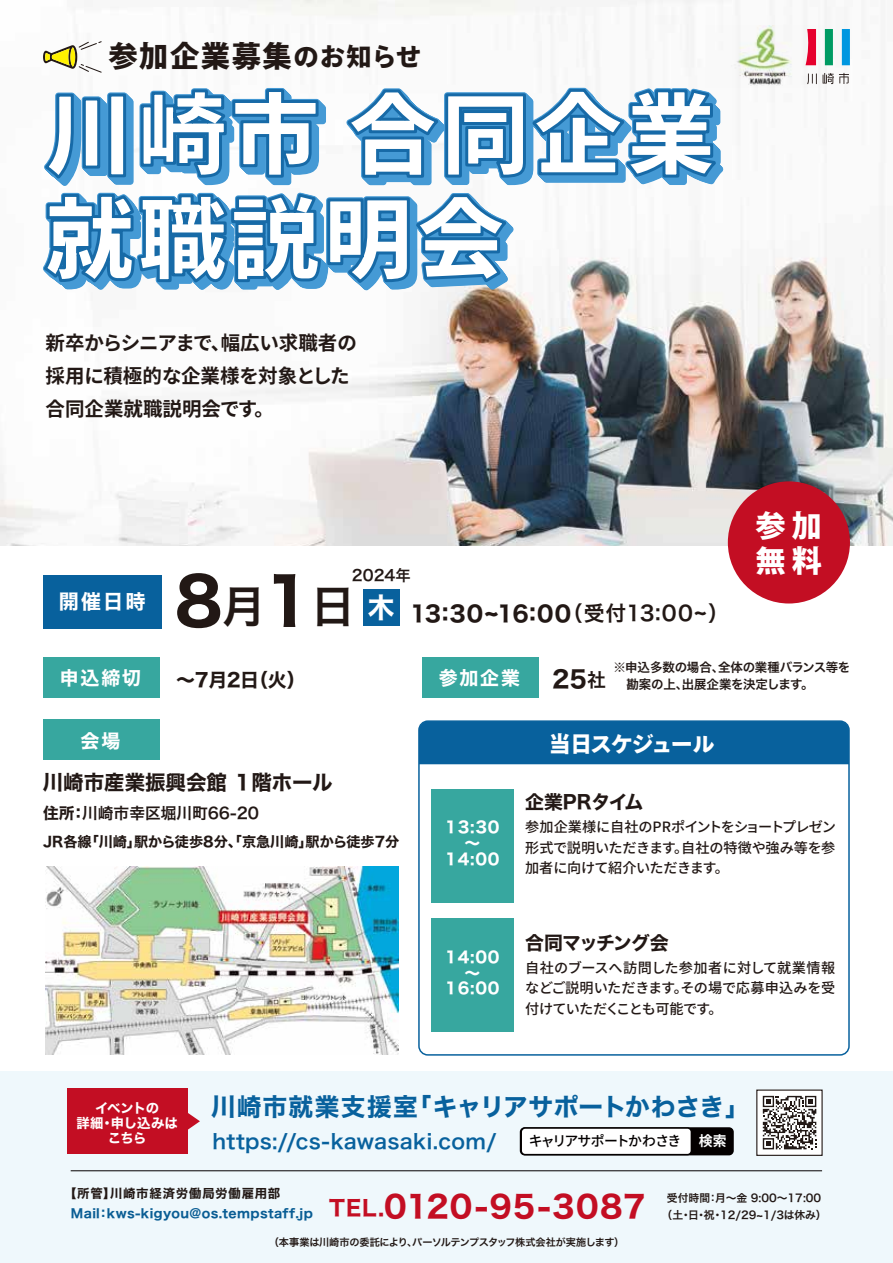
<style>
.page{position:relative;width:893px;height:1263px;background:#fff}
.page>*{position:absolute;margin:0;border:0;box-sizing:border-box;transform-origin:0 0}
.t1{font:64.8px "Hiragino Sans W7";color:#221815}
.t2{font:30.45px "Hiragino Sans W7";letter-spacing:.03em;color:#c30e23}
.t3{font:800 30.3px/34.8px "Ryo Gothic Plus N";color:#fff}
.t4{font:800 29.4px "Ryo Gothic Plus N";letter-spacing:.05em;color:#221815}
.t5{font:24.75px "Hiragino Sans W7";letter-spacing:.025em;color:#08619d}
.t6{font:22.05px "Hiragino Sans W7";letter-spacing:-.005em;color:#221815}
.t7{font:800 22.05px "Ryo Gothic Plus N";letter-spacing:-.06em;color:#fff}
.t8{font:20.4px "Hiragino Sans W6";letter-spacing:.015em;color:#08619d}
.t9{font:20.4px "Hiragino Sans W7";color:#221815}
.t10{font:20.1px "Hiragino Sans W7";color:#fff}
.t11{font:700 19.5px/33px "Noto Sans CJ Kjp";color:#221815}
.t12{font:18.9px "Hiragino Sans W7";letter-spacing:.1em;color:#fff}
.t13{font:18.9px "Hiragino Sans W7";letter-spacing:-.035em;color:#221815}
.t14{font:18.9px "Hiragino Sans W7";letter-spacing:-.06em;color:#221815}
.t15{font:18.9px "Hiragino Sans W7";letter-spacing:-.015em;color:#221815}
.t16{font:15.75px/15.8px "Hiragino Sans W7";letter-spacing:.05em;color:#fff;text-align:center}
.t17{font:15.75px "Hiragino Sans W6";color:#221815}
.t18{font:15.3px "Hiragino Sans W6";color:#221815}
.t19{font:500 14.1px/20.4px "Noto Sans CJ Kjp";letter-spacing:-.025em;color:#221815;text-align:justify}
.t20{font:14.1px "Hiragino Sans W7";color:#221815}
.t21{font:500 14.1px "Noto Sans CJ Kjp";letter-spacing:-.095em;color:#040000}
.t22{font:13.35px/15px "Hiragino Sans W7";letter-spacing:-.02em;color:#fff;text-align:center}
.t23{font:12.6px/17.2px "Hiragino Sans W6";letter-spacing:-.02em;color:#221815}
.t24{font:12.3px "Hiragino Sans W7";letter-spacing:.03em;color:#095d94}
.t25{font:12.3px "Hiragino Sans W7";letter-spacing:.065em;color:#221815}
.t26{font:10.8px "Hiragino Sans W6";color:#221815}
.t27{font:10.2px "Hiragino Sans W6";letter-spacing:-.025em;color:#221815}
.s1{font-size:25.2px}
.s2{font-family:"Hiragino Sans W6";font-size:44.4px}
.s3{font-size:28.05px;color:#fff}
.s4{font-family:"Hiragino Sans W6";font-size:20.85px}
.s5{font-family:"Hiragino Sans W7"}
.s6{font-family:"Hiragino Sans W7";font-size:23.55px}
.s7{font-weight:700;color:#fff}
.s8{font-size:21.45px}
</style>
<div class="page">
<img style="left:0;top:0;width:893px;height:545px">
<img style="left:723px;top:26px;width:101px;height:62px">
<div style="left:842px;top:29px;width:8px;height:36px;background:#0097e0"></div>
<svg style="left:806px;top:29px;width:10px;height:36px"></svg>
<div style="left:825px;top:29px;width:8px;height:36px;background:#009b63"></div>
<svg style="left:823px;top:73px;width:26px;height:11px"></svg>
<svg style="left:807px;top:74px;width:10px;height:10px"></svg>
<div style="left:43px;top:575px;width:118px;height:53px;background:#08619d"></div>
<div style="left:363px;top:590px;width:36px;height:36px;background:#08619d"></div>
<div style="left:43px;top:657px;width:117px;height:40px;background:#37a79f"></div>
<div style="left:43px;top:720px;width:117px;height:40px;background:#37a79f"></div>
<div style="left:422px;top:657px;width:117px;height:40px;background:#37a79f"></div>
<img style="left:46px;top:867px;width:353px;height:188px">
<div style="left:418px;top:720px;width:432px;height:336px;border:2px solid #08619d;border-radius:9px"></div>
<div style="left:432px;top:789px;width:82px;height:113px;background:#37a79f"></div>
<div style="left:432px;top:919px;width:82px;height:113px;background:#37a79f"></div>
<div style="left:419px;top:721px;width:430px;height:43px;background:#08619d"></div>
<div style="left:728px;top:481px;width:122px;height:122px;background:#c30e23;border-radius:50%"></div>
<div style="left:0;top:1071px;width:893px;height:192px;background:#eff8fc"></div>
<div style="left:67px;top:1088px;width:120px;height:66px;background:#c30e23"></div>
<div style="left:520px;top:1127px;width:214px;height:28px;background:#040000;border-radius:5px"></div>
<svg style="left:520px;top:1127px;width:172px;height:28px;background:#e1e0e0"></svg>
<svg style="left:187px;top:1110px;width:13px;height:22px"></svg>
<hr style="left:71px;top:1170px;width:751px;height:1px;background:#040000">
<svg style="left:42px;top:0;width:681px;height:304px"></svg>
<svg style="left:758px;top:1091px;width:63px;height:63px"></svg>
<h3 class="t4" style="left:108px;top:37px;width:314px">参加企業募集<span class="s1">のお知らせ</span></h3>
<h3 class="t11" style="left:46px;top:326px;width:313px">新卒からシニアまで、幅広い求職者の採用に積極的な企業様を対象とした合同企業就職説明会です。</h3>
<h3 class="t10" style="left:59px;top:586px;width:88px">開催日時</h3>
<p class="t18" style="left:352px;top:561px;width:60px">2024年</p>
<h1 class="t1" style="left:175px;top:551px;width:221px">8<span class="s2">月</span>1<span class="s2">日</span><span class="s3">木</span></h1>
<h3 class="t6" style="left:410px;top:596px;width:320px">13:30~16:00<span class="s4">（受付13:00~）</span></h3>
<h3 class="t3" style="left:756px;top:510px;width:68px">参加無料</h3>
<h3 class="t12" style="left:60px;top:663px;width:83px">申込締切</h3>
<h3 class="t13" style="left:176px;top:665px;width:131px">～7月2日（火）</h3>
<h3 class="t12" style="left:81px;top:726px;width:41px">会場</h3>
<h3 class="t9" style="left:43px;top:766px;width:291px">川崎市産業振興会館 １階ホール</h3>
<p class="t17" style="left:43px;top:799px;width:218px"><span class="s5">住所：</span>川崎市幸区堀川町66-20</p>
<p class="t20" style="left:43px;top:831px;width:358px">JR各線「川崎」駅から徒歩8分、「京急川崎」駅から徒歩7分</p>
<h3 class="t12" style="left:439px;top:663px;width:83px">参加企業</h3>
<p class="t23" style="left:552px;top:658px;width:300px;text-indent:62px">※申込多数の場合、全体の業種バランス等を<br><span class="s6">25</span><sup>社</sup> 　勘案の上、出展企業を決定します。</p>
<h3 class="t7" style="left:549px;top:729px;width:167px">当日スケジュール</h3>
<h3 class="t15" style="left:525px;top:787px;width:120px">企業PRタイム</h3>
<p class="t16" style="left:445px;top:820px;width:56px">13:30～<br>14:00</p>
<p class="t19" style="left:525px;top:817px;width:312px">参加企業様に自社のPRポイントをショートプレゼン形式で説明いただきます。自社の特徴や強み等を参加者に向けて紹介いただきます。</p>
<h3 class="t14" style="left:525px;top:928px;width:145px">合同マッチング会</h3>
<p class="t16" style="left:445px;top:950px;width:56px">14:00～<br>16:00</p>
<p class="t19" style="left:525px;top:957px;width:312px">自社のブースへ訪問した参加者に対して就業情報などご説明いただきます。その場で応募申込みを受付けていただくことも可能です。</p>
<p class="t22" style="left:76px;top:1101px;width:103px">イベントの<br>詳細・申し込みはこちら</p>
<h3 class="t5" style="left:211px;top:1087px;width:540px">川崎市就業支援室「キャリアサポートかわさき」</h3>
<h3 class="t8" style="left:212px;top:1122px;width:286px">https://cs-kawasaki.com/</h3>
<p class="t21" style="left:529px;top:1133px;width:199px">キャリアサポートかわさき <span class="s7">検索</span></p>
<p class="t25" style="left:64px;top:1184px;width:218px">【所管】川崎市経済労働局労働雇用部</p>
<h2 class="t2" style="left:329px;top:1183px;width:318px"><span class="s8">TEL.</span>0120-95-3087</h2>
<p class="t27" style="left:269px;top:1233px;width:357px">（本事業は川崎市の委託により、パーソルテンプスタッフ株式会社が実施します）</p>
<p class="t26" style="left:667px;top:1188px;width:156px">受付時間：月～金 9:00～17:00</p>
<p class="t24" style="left:71px;top:1204px;width:243px">Mail：kws-kigyou@os.tempstaff.jp</p>
<p class="t26" style="left:662px;top:1205px;width:166px">（土・日・祝・12/29~1/3は休み）</p>
</div>
